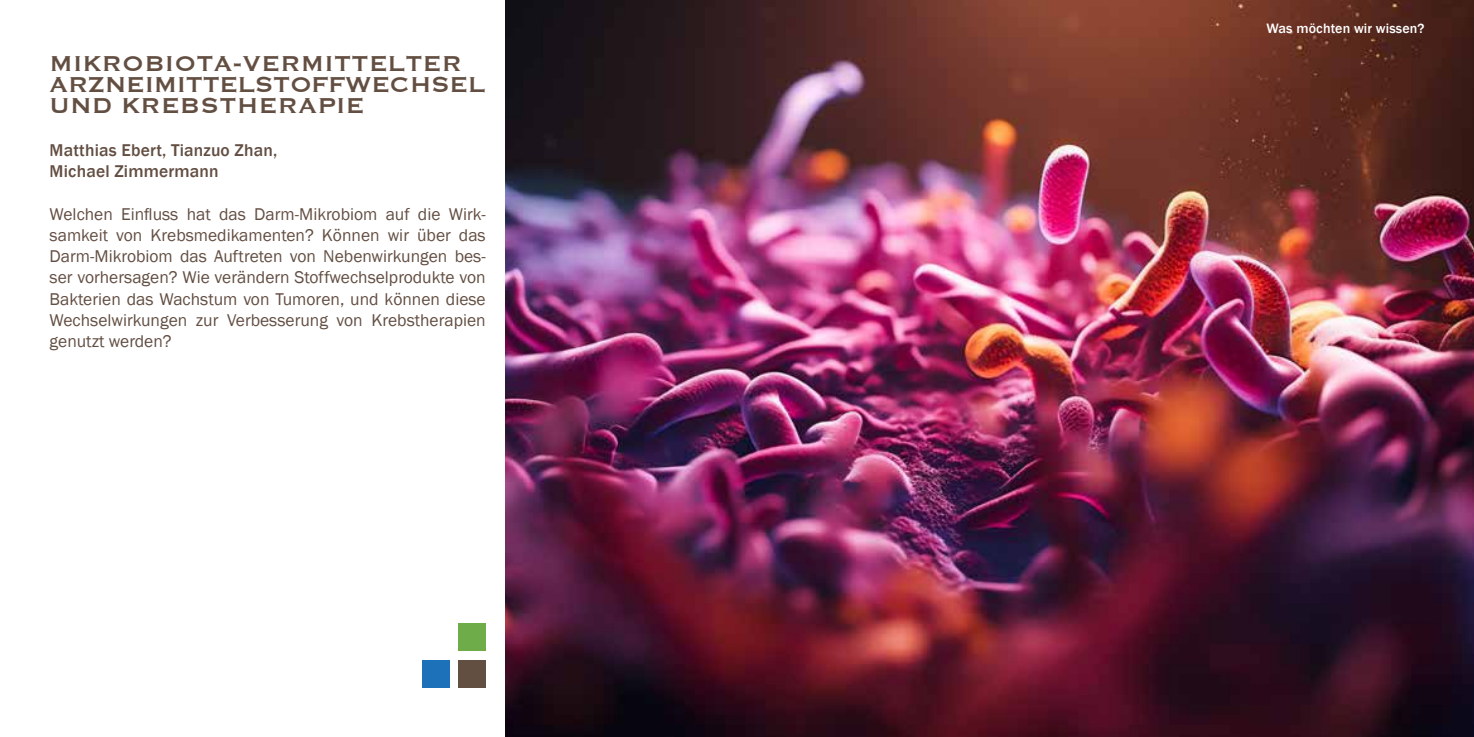
<style>
.page{position:relative;width:1474px;height:737px;background:#fff}
.page>*{position:absolute;margin:0;border:0;box-sizing:border-box;transform-origin:0 0}
.t1{font:28px/21.2px "Copperplate";letter-spacing:.01em;color:#634e42}
.t2{font:17.5px/21.2px "Franklin Gothic";color:#634e42;text-align:justify}
.t3{font:500 17.5px/21.2px "Franklin Gothic";letter-spacing:.01em;color:#634e42}
.t4{font:500 14px "Franklin Gothic";letter-spacing:.01em;color:#fff}
</style>
<div class="page">
<img style="left:505px;top:0;width:968px;height:737px">
<div style="left:459px;top:624px;width:27px;height:26px;background:#6dac48"></div>
<div style="left:459px;top:660px;width:27px;height:27px;background:#634e42"></div>
<div style="left:422px;top:660px;width:27px;height:27px;background:#1d71b8"></div>
<h1 class="t1" style="left:50px;top:51px;width:437px">MIKROBIOTA-VERMITTELTER<br>ARZNEIMITTELSTOFFWECHSEL<br>UND KREBSTHERAPIE</h1>
<p class="t3" style="left:50px;top:140px;width:229px">Matthias Ebert, Tianzuo Zhan,<br>Michael Zimmermann</p>
<p class="t2" style="left:50px;top:204px;width:437px">Welchen Einfluss hat das Darm-Mikrobiom auf die Wirk&shy;samkeit von Krebsmedikamenten? Können wir über das Darm-Mikrobiom das Auftreten von Nebenwirkungen bes&shy;ser vorhersagen? Wie verändern Stoffwechselprodukte von Bakterien das Wachstum von Tumoren, und können diese Wechselwirkungen zur Verbesserung von Krebstherapien genutzt werden?</p>
<p class="t4" style="left:1266px;top:19px;width:160px">Was möchten wir wissen?</p>
</div>
